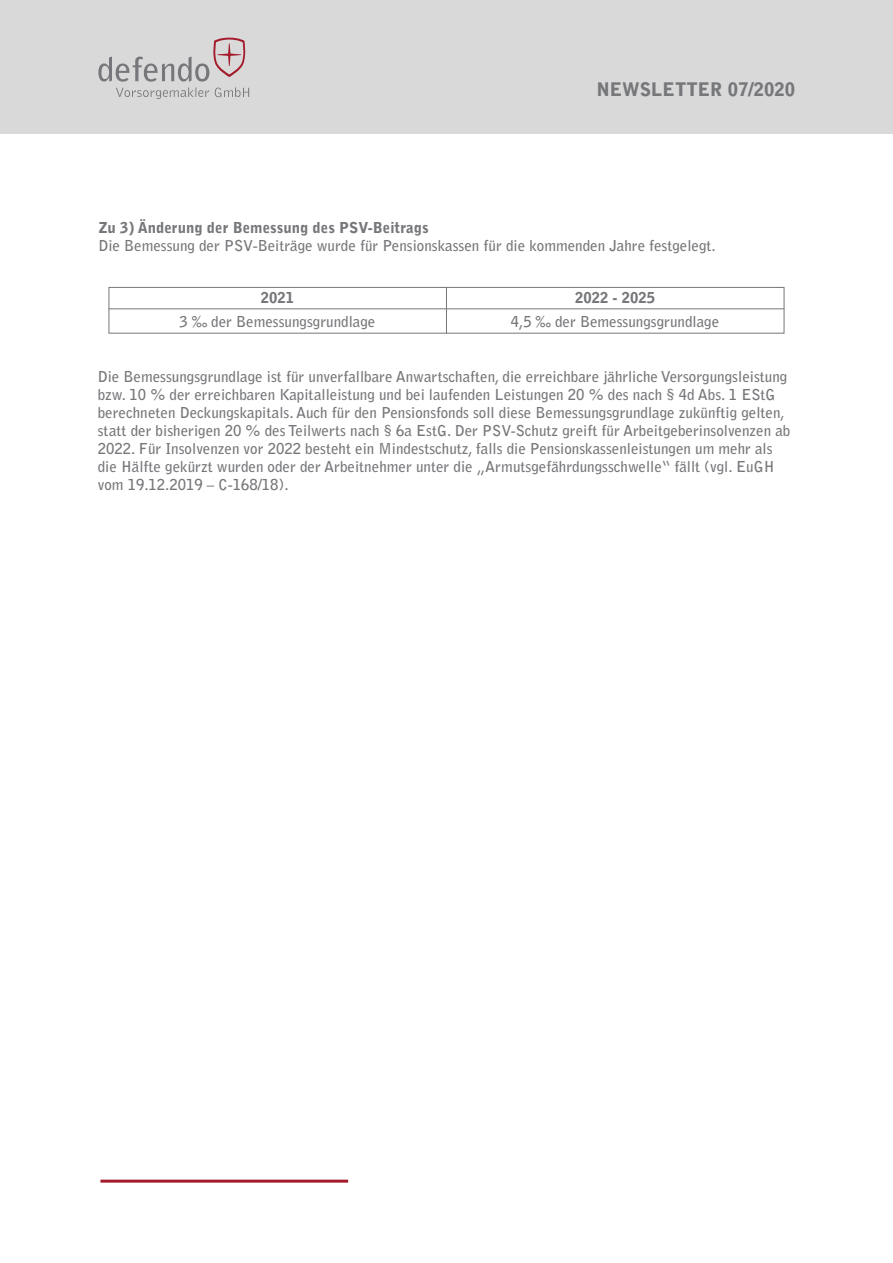
<style>
.page{position:relative;width:893px;height:1263px;background:#fff}
.page>*{position:absolute;margin:0;border:0;box-sizing:border-box;transform-origin:0 0}
.t1{font:900 18.6px "Bell Gothic Std";color:#76777a}
.t2{font:700 15px/18px "Bell Gothic Std";color:#76777a}
.t3{font:900 15px "Bell Gothic Std";color:#76777a}
</style>
<div class="page">
<div style="left:0;top:0;width:893px;height:134px;background:#d9d9d9"></div>
<svg style="left:98px;top:38px;width:151px;height:61px"></svg>
<hr style="left:100px;top:1179px;width:248px;height:3px;background:#a41c2c">
<div style="left:109px;top:287px;width:675px;height:47px;border:1px solid #76777a"></div>
<hr style="left:109px;top:308px;width:675px;height:1px;background:#76777a">
<hr style="left:446px;top:287px;width:1px;height:47px;background:#76777a">
<p class="t1" style="left:596px;top:78px;width:200px">NEWSLETTER 07/2020</p>
<p class="t3" style="left:98px;top:219px;width:332px">Zu 3) Änderung der Bemessung des PSV-Beitrags</p>
<p class="t2" style="left:98px;top:237px;width:619px">Die Bemessung der PSV-Beiträge wurde für Pensionskassen für die kommenden Jahre festgelegt.</p>
<p class="t3" style="left:261px;top:289px;width:35px">2021</p>
<p class="t2" style="left:180px;top:312px;width:197px">3 ‰ der Bemessungsgrundlage</p>
<p class="t3" style="left:575px;top:289px;width:81px">2022 - 2025</p>
<p class="t2" style="left:511px;top:312px;width:210px">4,5 ‰ der Bemessungsgrundlage</p>
<p class="t2" style="left:98px;top:367px;width:694px">Die Bemessungsgrundlage ist für unverfallbare Anwartschaften, die erreichbare jährliche Versorgungsleistung bzw. 10 % der erreichbaren Kapitalleistung und bei laufenden Leistungen 20 % des nach § 4d Abs. 1 EStG berechneten Deckungskapitals. Auch für den Pensionsfonds soll diese Bemessungsgrundlage zukünftig gelten, statt der bisherigen 20 % des Teilwerts nach § 6a EstG. Der PSV-Schutz greift für Arbeitgeberinsolvenzen ab 2022. Für Insolvenzen vor 2022 besteht ein Mindestschutz, falls die Pensionskassenleistungen um mehr als die Hälfte gekürzt wurden oder der Arbeitnehmer unter die „Armutsgefährdungsschwelle“ fällt (vgl. EuGH vom 19.12.2019 – C-168/18).</p>
</div>
